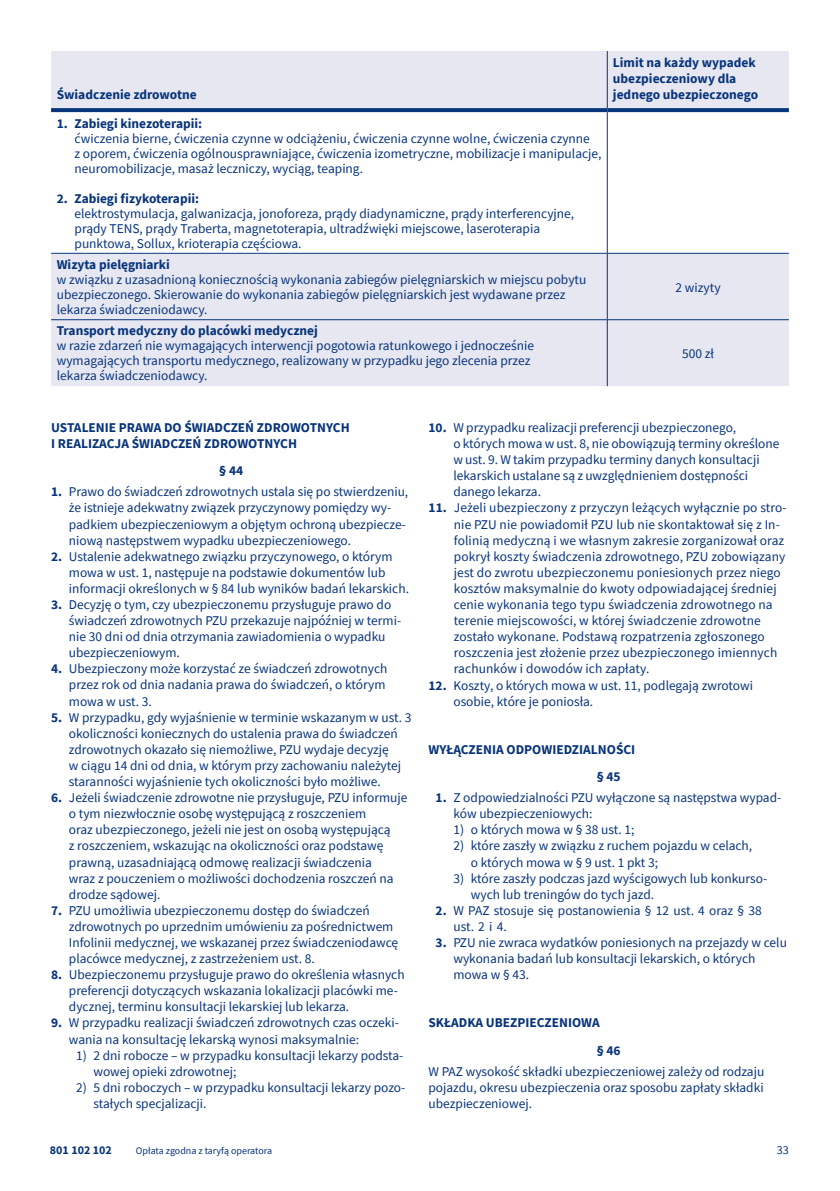
<style>
.page{position:relative;width:840px;height:1191px;background:#fff}
.page>*{position:absolute;margin:0;border:0;box-sizing:border-box;transform-origin:0 0}
.t1{font:13.4px/16px "Source Sans Pro";color:#08347b}
.t2{font:700 13.4px/16px "Source Sans Pro";color:#08347b}
.t3{font:700 12px "Source Sans Pro";color:#08347b}
.t4{font:12px "Source Sans Pro";color:#08347b}
.t5{font:10px "Source Sans Pro";color:#08347b}
.s1{font-weight:700}
</style>
<div class="page">
<div style="left:51px;top:51px;width:737px;height:335px;background:#e6e7f1"></div>
<div style="left:51px;top:110px;width:556px;height:143px;background:#fff"></div>
<div style="left:607px;top:110px;width:181px;height:143px;background:#fff"></div>
<hr style="left:606px;top:51px;width:1px;height:57px;background:#08347b">
<hr style="left:606px;top:112px;width:1px;height:141px;background:#08347b">
<hr style="left:606px;top:253px;width:1px;height:66px;background:#08347b">
<hr style="left:606px;top:320px;width:1px;height:66px;background:#08347b">
<svg style="left:51px;top:108px;width:556px;height:4px;background:#0e397e"></svg>
<svg style="left:607px;top:108px;width:181px;height:4px"></svg>
<hr style="left:51px;top:253px;width:556px;height:1px;background:#08347b">
<hr style="left:607px;top:253px;width:181px;height:1px;background:#08347b">
<hr style="left:51px;top:319px;width:556px;height:1px;background:#08347b">
<hr style="left:607px;top:319px;width:181px;height:1px;background:#08347b">
<p class="t2" style="left:57px;top:86px;width:141px">Świadczenie zdrowotne</p>
<p class="t2" style="left:612px;top:54px;width:147px">Limit na każdy wypadek ubezpieczeniowy dla jednego ubezpieczonego</p>
<p class="t2" style="left:57px;top:115px;width:147px">1. Zabiegi kinezoterapii:</p>
<p class="t1" style="left:74px;top:131px;width:528px;line-height:15px">ćwiczenia bierne, ćwiczenia czynne w odciążeniu, ćwiczenia czynne wolne, ćwiczenia czynne<br>z oporem, ćwiczenia ogólnousprawniające, ćwiczenia izometryczne, mobilizacje i manipulacje, neuromobilizacje, masaż leczniczy, wyciąg, teaping.</p>
<p class="t2" style="left:57px;top:190px;width:144px">2. Zabiegi fizykoterapii:</p>
<p class="t1" style="left:74px;top:206px;width:501px;line-height:15px">elektrostymulacja, galwanizacja, jonoforeza, prądy diadynamiczne, prądy interferencyjne, prądy TENS, prądy Traberta, magnetoterapia, ultradźwięki miejscowe, laseroterapia punktowa, Sollux, krioterapia częściowa.</p>
<p class="t2" style="left:57px;top:256px;width:115px">Wizyta pielęgniarki</p>
<p class="t1" style="left:57px;top:272px;width:531px;line-height:15px">w związku z uzasadnioną koniecznością wykonania zabiegów pielęgniarskich w miejscu pobytu ubezpieczonego. Skierowanie do wykonania zabiegów pielęgniarskich jest wydawane przez lekarza świadczeniodawcy.</p>
<p class="t1" style="left:675px;top:279px;width:46px">2 wizyty</p>
<p class="t2" style="left:57px;top:323px;width:262px">Transport medyczny do placówki medycznej</p>
<p class="t1" style="left:57px;top:338px;width:478px;line-height:15px">w razie zdarzeń nie wymagających interwencji pogotowia ratunkowego i jednocześnie wymagających transportu medycznego, realizowany w przypadku jego zlecenia przez lekarza świadczeniodawcy.</p>
<p class="t1" style="left:681px;top:345px;width:33px">500 zł</p>
<p class="t2" style="left:51px;top:419px;width:300px">USTALENIE PRAWA DO ŚWIADCZEŃ ZDROWOTNYCH<br>I REALIZACJA ŚWIADCZEŃ ZDROWOTNYCH</p>
<p class="t2" style="left:219px;top:462px;width:25px">§44</p>
<p class="t1" style="left:69px;top:483px;width:341px;text-indent:-18px"><span class="s1">1.</span> Prawo do świadczeń zdrowotnych ustala się po stwierdzeniu, że istnieje adekwatny związek przyczynowy pomiędzy wy&shy;padkiem ubezpieczeniowym a objętym ochroną ubezpiecze&shy;niową następstwem wypadku ubezpieczeniowego.</p>
<p class="t1" style="left:69px;top:548px;width:341px;text-indent:-18px"><span class="s1">2.</span> Ustalenie adekwatnego związku przyczynowego, o którym mowa w ust. 1, następuje na podstawie dokumentów lub informacji określonych w § 84 lub wyników badań lekarskich.</p>
<p class="t1" style="left:69px;top:596px;width:333px;text-indent:-18px"><span class="s1">3.</span> Decyzję o tym, czy ubezpieczonemu przysługuje prawo do świadczeń zdrowotnych PZU przekazuje najpóźniej w termi&shy;nie 30 dni od dnia otrzymania zawiadomienia o wypadku ubezpieczeniowym.</p>
<p class="t1" style="left:69px;top:661px;width:320px;text-indent:-18px"><span class="s1">4.</span> Ubezpieczony może korzystać ze świadczeń zdrowotnych przez rok od dnia nadania prawa do świadczeń, o którym mowa w ust. 3.</p>
<p class="t1" style="left:69px;top:709px;width:344px;text-indent:-18px"><span class="s1">5.</span> W przypadku, gdy wyjaśnienie w terminie wskazanym w ust. 3 okoliczności koniecznych do ustalenia prawa do świadczeń zdrowotnych okazało się niemożliwe, PZU wydaje decyzję<br>w ciągu 14 dni od dnia, w którym przy zachowaniu należytej staranności wyjaśnienie tych okoliczności było możliwe.</p>
<p class="t1" style="left:69px;top:789px;width:340px;text-indent:-18px"><span class="s1">6.</span> Jeżeli świadczenie zdrowotne nie przysługuje, PZU informuje o tym niezwłocznie osobę występującą z roszczeniem<br>oraz ubezpieczonego, jeżeli nie jest on osobą występującą<br>z roszczeniem, wskazując na okoliczności oraz podstawę prawną, uzasadniającą odmowę realizacji świadczenia<br>wraz z pouczeniem o możliwości dochodzenia roszczeń na drodze sądowej.</p>
<p class="t1" style="left:69px;top:902px;width:330px;text-indent:-18px"><span class="s1">7.</span> PZU umożliwia ubezpieczonemu dostęp do świadczeń zdrowotnych po uprzednim umówieniu za pośrednictwem Infolinii medycznej, we wskazanej przez świadczeniodawcę placówce medycznej, z zastrzeżeniem ust. 8.</p>
<p class="t1" style="left:69px;top:966px;width:337px;text-indent:-18px"><span class="s1">8.</span> Ubezpieczonemu przysługuje prawo do określenia własnych preferencji dotyczących wskazania lokalizacji placówki me&shy;dycznej, terminu konsultacji lekarskiej lub lekarza.</p>
<p class="t1" style="left:69px;top:1015px;width:331px;text-indent:-18px"><span class="s1">9.</span> W przypadku realizacji świadczeń zdrowotnych czas oczeki&shy;wania na konsultację lekarską wynosi maksymalnie:</p>
<p class="t1" style="left:93px;top:1047px;width:311px;text-indent:-17px">1) 2 dni robocze – w przypadku konsultacji lekarzy podsta&shy;wowej opieki zdrowotnej;</p>
<p class="t1" style="left:93px;top:1079px;width:313px;text-indent:-17px">2) 5 dni roboczych – w przypadku konsultacji lekarzy pozo&shy;stałych specjalizacji.</p>
<p class="t1" style="left:453px;top:419px;width:327px;text-indent:-25px"><span class="s1">10.</span> W przypadku realizacji preferencji ubezpieczonego,<br>o których mowa w ust. 8, nie obowiązują terminy określone w ust. 9. W takim przypadku terminy danych konsultacji lekarskich ustalane są z uwzględnieniem dostępności danego lekarza.</p>
<p class="t1" style="left:453px;top:500px;width:334px;text-indent:-25px"><span class="s1">11.</span> Jeżeli ubezpieczony z przyczyn leżących wyłącznie po stro&shy;nie PZU nie powiadomił PZU lub nie skontaktował się z In&shy;folinią medyczną i we własnym zakresie zorganizował oraz pokrył koszty świadczenia zdrowotnego, PZU zobowiązany jest do zwrotu ubezpieczonemu poniesionych przez niego kosztów maksymalnie do kwoty odpowiadającej średniej cenie wykonania tego typu świadczenia zdrowotnego na terenie miejscowości, w której świadczenie zdrowotne zostało wykonane. Podstawą rozpatrzenia zgłoszonego roszczenia jest złożenie przez ubezpieczonego imiennych rachunków i dowodów ich zapłaty.</p>
<p class="t1" style="left:453px;top:677px;width:301px;text-indent:-25px"><span class="s1">12.</span> Koszty, o których mowa w ust. 11, podlegają zwrotowi osobie, które je poniosła.</p>
<p class="t2" style="left:596px;top:735px;width:40px;line-height:27px;text-indent:-168px">WYŁĄCZENIA ODPOWIEDZIALNOŚCI §45</p>
<p class="t1" style="left:453px;top:789px;width:329px;text-indent:-18px"><span class="s1">1.</span> Z odpowiedzialności PZU wyłączone są następstwa wypad&shy;ków ubezpieczeniowych:</p>
<p class="t1" style="left:453px;top:821px;width:182px">1) o których mowa w § 38 ust. 1;</p>
<p class="t1" style="left:470px;top:838px;width:283px;text-indent:-17px">2) które zaszły w związku z ruchem pojazdu w celach, o których mowa w § 9 ust. 1 pkt 3;</p>
<p class="t1" style="left:470px;top:870px;width:297px;text-indent:-17px">3) które zaszły podczas jazd wyścigowych lub konkurso&shy;wych lub treningów do tych jazd.</p>
<p class="t1" style="left:453px;top:902px;width:310px;text-indent:-18px"><span class="s1">2.</span> W PAZ stosuje się postanowienia § 12 ust. 4 oraz § 38 ust. 2 i 4.</p>
<p class="t1" style="left:453px;top:934px;width:335px;text-indent:-18px"><span class="s1">3.</span> PZU nie zwraca wydatków poniesionych na przejazdy w celu wykonania badań lub konsultacji lekarskich, o których mowa w § 43.</p>
<p class="t2" style="left:596px;top:1009px;width:25px;line-height:27px;text-indent:-168px">SKŁADKA UBEZPIECZENIOWA §46</p>
<p class="t1" style="left:428px;top:1063px;width:337px;text-align:justify">W PAZ wysokość składki ubezpieczeniowej zależy od rodzaju pojazdu, okresu ubezpieczenia oraz sposobu zapłaty składki ubezpieczeniowej.</p>
<p class="t3" style="left:50px;top:1142px;width:63px">801 102 102</p>
<p class="t5" style="left:136px;top:1144px;width:138px">Opłata zgodna z taryfą operatora</p>
<p class="t4" style="left:776px;top:1142px;width:13px">33</p>
</div>
